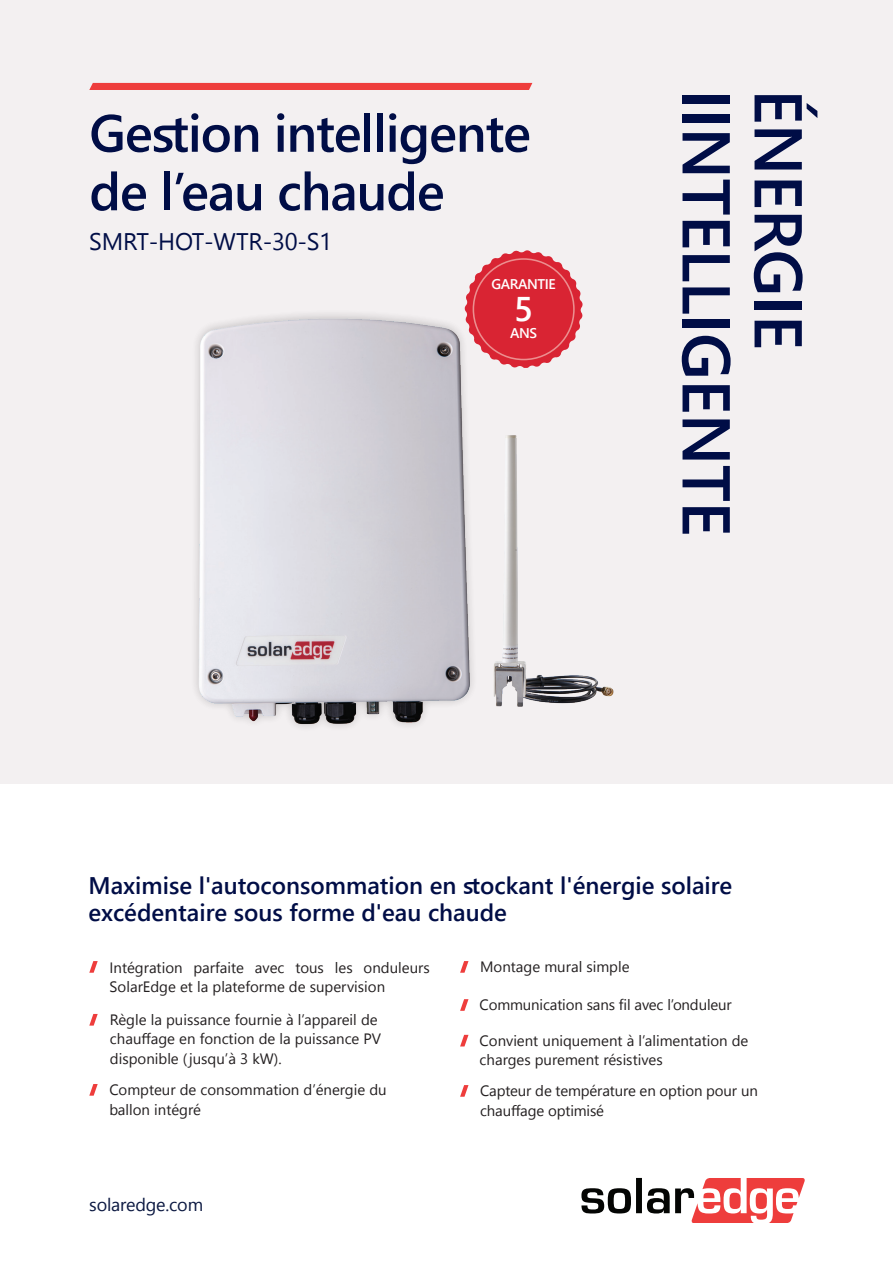
<style>
.page{position:relative;width:893px;height:1263px;background:#fff}
.page>*{position:absolute;margin:0;border:0;box-sizing:border-box;transform-origin:0 0}
.t1{font:600 67.5px "Segoe UI";letter-spacing:-.01em;color:#000d46}
.t2{font:600 52.5px "Segoe UI";letter-spacing:-.02em;color:#000d46}
.t3{font:600 34.2px "Segoe UI";color:#fff}
.t4{font:600 24px/27.2px "Segoe UI";color:#000d46}
.t5{font:24px "Segoe UI";letter-spacing:-.01em;color:#000d46}
.t6{font:18px "Segoe UI";letter-spacing:-.01em;color:#0b1841}
.Body_running_text{font:15px/19.6px "Segoe UI";color:#231f20}
.t7{font:600 14.1px "Segoe UI";letter-spacing:-.03em;color:#fff}
</style>
<div class="page">
<div style="left:0;top:0;width:893px;height:1249px;background:#f3f0f1"></div>
<div style="left:0;top:784px;width:893px;height:479px;background:#fff"></div>
<div style="left:89px;top:83px;width:443px;height:7px;background:#ee3d3c"></div>
<svg style="left:460px;top:999px;width:8px;height:12px"></svg>
<svg style="left:89px;top:961px;width:9px;height:12px"></svg>
<svg style="left:581px;top:1178px;width:224px;height:45px"></svg>
<svg style="left:89px;top:1014px;width:9px;height:11px"></svg>
<svg style="left:460px;top:1035px;width:8px;height:11px"></svg>
<svg style="left:89px;top:1084px;width:9px;height:12px"></svg>
<svg style="left:460px;top:961px;width:8px;height:12px"></svg>
<svg style="left:460px;top:1085px;width:8px;height:12px"></svg>
<img style="left:195px;top:314px;width:270px;height:413px">
<img style="left:429px;top:411px;width:185px;height:312px">
<svg style="left:464px;top:250px;width:119px;height:118px"></svg>
<div style="left:473px;top:258px;width:102px;height:102px;border:2px solid #ec8e8f;border-radius:50%"></div>
<p class="t2" style="left:89px;top:84px;width:443px">Gestion intelligente</p>
<p class="t2" style="left:89px;top:142px;width:357px">de ’l eau chaude</p>
<p class="t5" style="left:89px;top:222px;width:244px">SMRT-HOT-WTR-30- 1S</p>
<p class="t7" style="left:491px;top:271px;width:66px">GARANTIE</p>
<p class="t3" style="left:514px;top:277px;width:21px">5</p>
<p class="t7" style="left:510px;top:320px;width:28px">ANS</p>
<p class="t1" style="left:770px;top:89px;width:448px;rotate:90deg">IINTELLIGENTE</p>
<p class="t1" style="left:842px;top:89px;width:262px;rotate:90deg">ÉNERGIE</p>
<p class="t4" style="left:89px;top:870px;width:645px">Maximise 'l autoconsommation en stockant 'l énergie solaire excédentaire sous forme d'eau chaude</p>
<p class="Body_running_text" style="left:110px;top:957px;width:277px">Intégration<br>SolarEdge et la plateforme de supervision</p>
<p class="Body_running_text" style="left:110px;top:1009px;width:273px">Règle la puissance fournie ’là appareil de chauffage en fonction de la puissance PV disponible (jusqu 3à’ k W .(</p>
<p class="Body_running_text" style="left:194px;top:957px;width:52px">parfaite</p>
<p class="Body_running_text" style="left:335px;top:957px;width:19px">les</p>
<p class="Body_running_text" style="left:364px;top:957px;width:68px">onduleurs</p>
<p class="Body_running_text" style="left:295px;top:957px;width:30px">tous</p>
<p class="Body_running_text" style="left:255px;top:957px;width:31px">avec</p>
<p class="Body_running_text" style="left:480px;top:957px;width:151px">Montage mural simple</p>
<p class="Body_running_text" style="left:480px;top:994px;width:254px">Communication sans fil avec ’londuleur</p>
<p class="Body_running_text" style="left:480px;top:1030px;width:270px">Convient uniquement ’là alimentation de charges purement résistives</p>
<p class="Body_running_text" style="left:109px;top:1080px;width:279px">Compteur de consommation ’d énergie du ballon intégré</p>
<p class="Body_running_text" style="left:480px;top:1081px;width:279px">Capteur de température en option pour un chauffage optimisé</p>
<p class="t6" style="left:89px;top:1190px;width:115px">solaredge.com</p>
</div>
